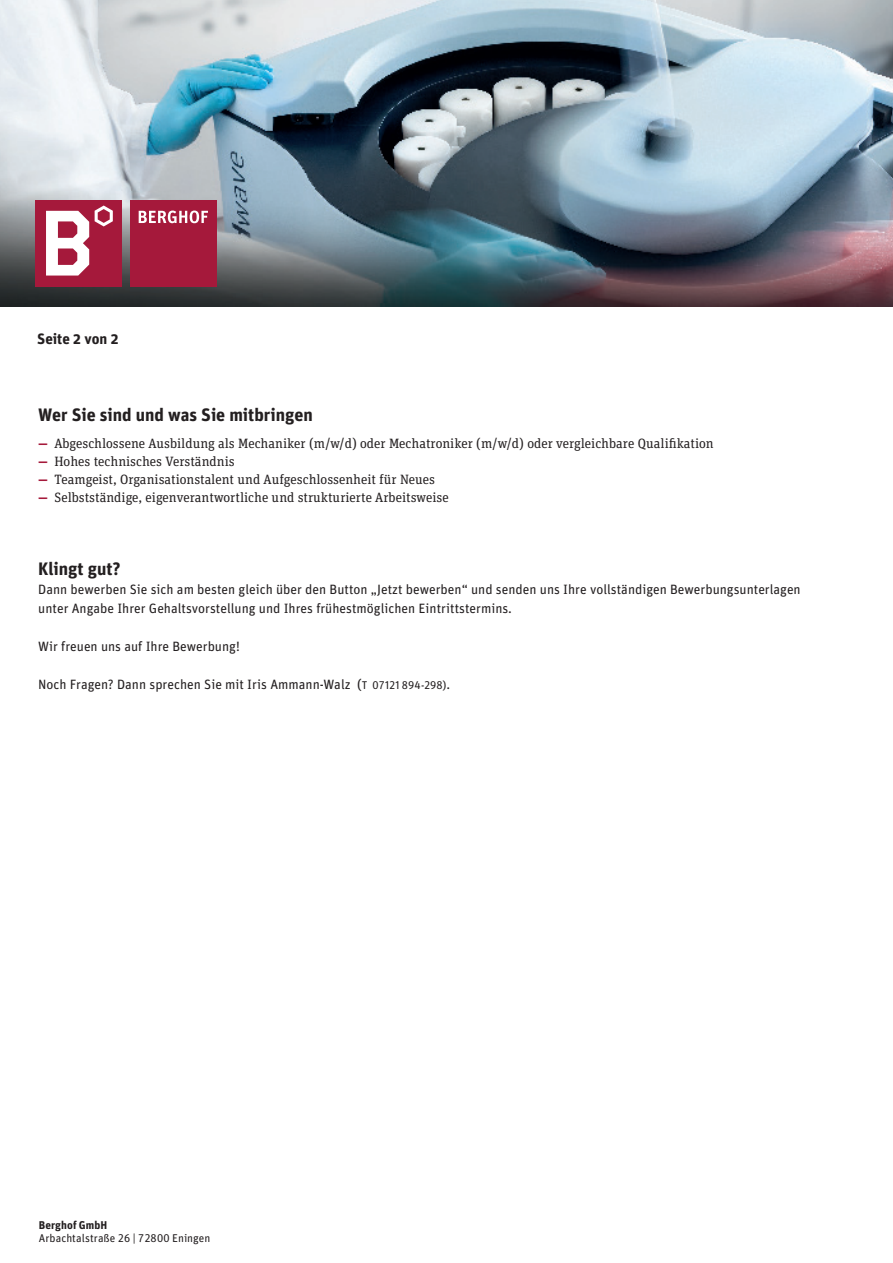
<style>
.page{position:relative;width:893px;height:1263px;background:#fff}
.page>*{position:absolute;margin:0;border:0;box-sizing:border-box;transform-origin:0 0}
.t1{font:700 18px "Unit Pro";color:#231f20}
.t2{font:700 15px "Unit Pro";color:#231f20}
.t3{font:13.5px/19.2px "Unit Pro";color:#231f20}
.t4{font:13.5px "Unit Slab Pro";color:#231f20}
.t5{font:11.25px "Unit Pro";letter-spacing:.005em;color:#231f20}
.t6{font:700 11.25px "Unit Pro";letter-spacing:.01em;color:#231f20}
.s1{font-weight:700;color:#a5193b}
.s2{font-size:11.25px}
</style>
<div class="page">
<img style="left:0;top:0;width:893px;height:306px">
<div style="left:35px;top:200px;width:86px;height:86px;background:#a5193b"></div>
<svg style="left:46px;top:211px;width:43px;height:65px"></svg>
<svg style="left:95px;top:206px;width:18px;height:20px"></svg>
<div style="left:130px;top:200px;width:86px;height:86px;background:#a5193b"></div>
<svg style="left:139px;top:211px;width:69px;height:12px"></svg>
<p class="t2" style="left:37px;top:328px;width:83px">Seite 2 von 2</p>
<h1 class="t1" style="left:38px;top:401px;width:276px">Wer Sie sind und was Sie mitbringen</h1>
<p class="t4" style="left:38px;top:434px;width:677px"><span class="s1">—</span> Abgeschlossene Ausbildung als Mechaniker (m/w/d) oder Mechatroniker (m/w/d) oder vergleichbare Qualifikation</p>
<p class="t4" style="left:38px;top:452px;width:198px"><span class="s1">—</span> Hohes technisches Verständnis</p>
<p class="t4" style="left:38px;top:470px;width:398px"><span class="s1">—</span> Teamgeist, Organisationstalent und Aufgeschlossenheit für Neues</p>
<p class="t4" style="left:38px;top:488px;width:412px"><span class="s1">—</span> Selbstständige, eigenverantwortliche und strukturierte Arbeitsweise</p>
<h1 class="t1" style="left:38px;top:555px;width:84px">Klingt gut?</h1>
<p class="t3" style="left:38px;top:579px;width:764px">Dann bewerben Sie sich am besten gleich über den Button „Jetzt bewerben“ und senden uns Ihre vollständigen Bewerbungsunterlagen unter Angabe Ihrer Gehaltsvorstellung und Ihres frühestmöglichen Eintrittstermins.</p>
<p class="t3" style="left:38px;top:636px;width:203px">Wir freuen uns auf Ihre Bewerbung!</p>
<p class="t3" style="left:38px;top:674px;width:413px">Noch Fragen? Dann sprechen Sie mit Iris Ammann-Walz (<span class="s2">T 07121 894-298)</span>.</p>
<p class="t6" style="left:39px;top:1217px;width:70px">Berghof GmbH</p>
<p class="t5" style="left:39px;top:1230px;width:173px">Arbachtalstraße 26 | 72800 Eningen</p>
</div>
